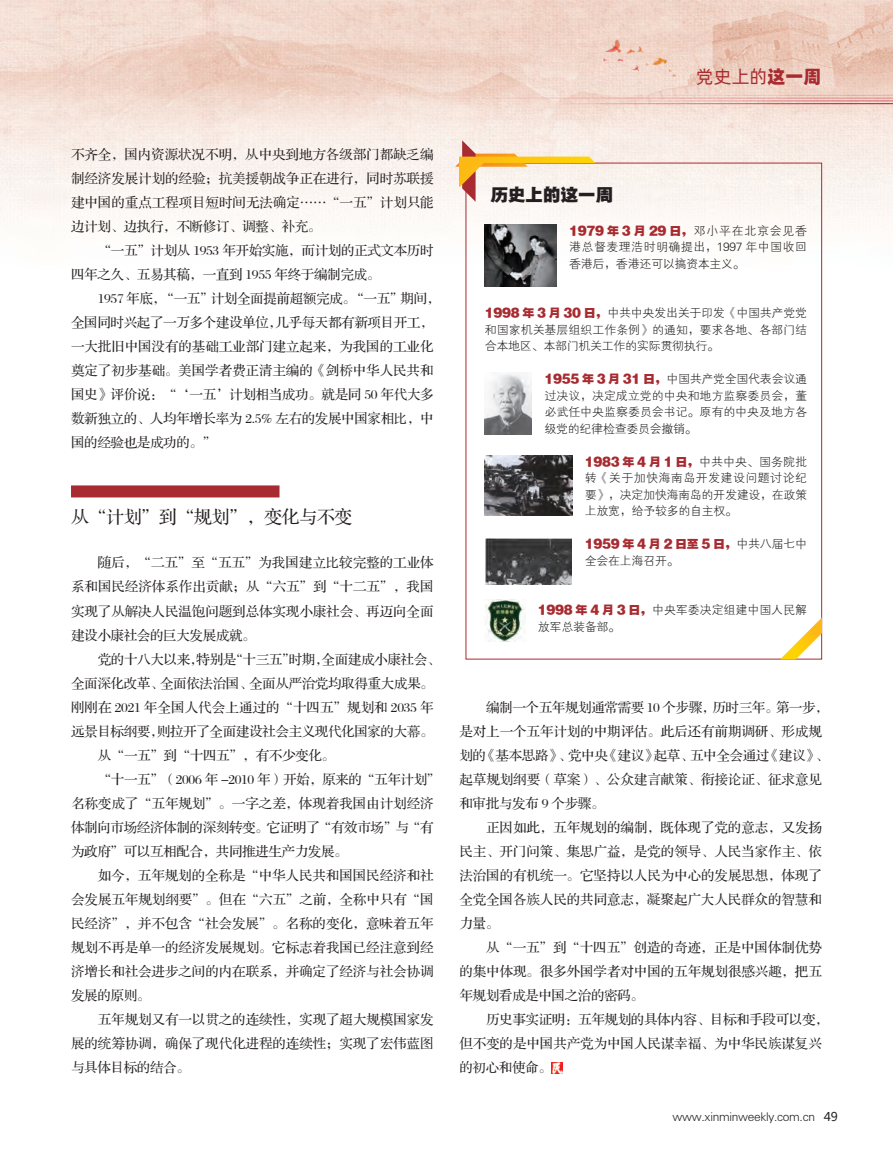
<style>
.page{position:relative;width:893px;height:1157px;background:#fff}
.page>*{position:absolute;margin:0;border:0;box-sizing:border-box;transform-origin:0 0}
.t1{font:18px "FZS3 K GBK1 0";letter-spacing:-.025em;color:#231f20}
.t2{font:18px "Alibaba Pu Hui Ti R";color:#a72b30}
.t3{font:18px "FZYDTHJW GB1 0";letter-spacing:-.025em;color:#231f20}
.t4{font:13.5px "FZS3 JW GB1 0";letter-spacing:-.005em;color:#231f20}
.t5{font:13.5px "FZS3 JW GB1 0";letter-spacing:-.025em;color:#231f20}
.t6{font:12px/16.5px "FZXH1 JW GB1 0";letter-spacing:-.02em;color:#231f20;text-align:justify}
.s1{font-family:"Alibaba Pu Hui Ti H"}
.s2{font-family:"FZYDTHJW GB1 0";color:#a72b30}
.s3{font-family:"Microsoft Ya Hei"}
</style>
<div class="page">
<img style="left:0;top:0;width:893px;height:660px">
<hr style="left:552px;top:100px;width:341px;height:1px;background:#c41324">
<hr style="left:335px;top:98px;width:558px;height:1px;background:#c41324">
<img style="left:596px;top:38px;width:82px;height:39px">
<hr style="left:476px;top:103px;width:417px;height:1px;background:#c41324">
<hr style="left:531px;top:95px;width:362px;height:1px;background:#c41324">
<div style="left:71px;top:485px;width:208px;height:12px;background:#a72b30"></div>
<svg style="left:551px;top:1062px;width:12px;height:11px"></svg>
<svg style="left:455px;top:140px;width:140px;height:62px"></svg>
<svg style="left:780px;top:617px;width:42px;height:42px"></svg>
<img style="left:485px;top:224px;width:71px;height:62px">
<img style="left:485px;top:372px;width:47px;height:62px">
<img style="left:485px;top:599px;width:40px;height:42px">
<img style="left:485px;top:455px;width:87px;height:60px">
<img style="left:486px;top:538px;width:85px;height:46px">
<p class="t4" style="left:71px;top:148px;width:364px">不齐全，国内资源状况不明，从中央到地方各级部门都缺乏编</p>
<p class="t4" style="left:71px;top:172px;width:364px">制经济发展计划的经验；抗美援朝战争正在进行，同时苏联援</p>
<p class="t4" style="left:71px;top:196px;width:364px">建中国的重点工程项目短时间无法确定……“一五”计划只能</p>
<p class="t5" style="left:71px;top:220px;width:252px">边计划、边执行，不断修订、调整、补充。</p>
<p class="t5" style="left:98px;top:244px;width:337px">“一五”计划从 1953 年开始实施，而计划的正式文本历时</p>
<p class="t5" style="left:71px;top:268px;width:311px">四年之久、五易其稿，一直到 1955 年终于编制完成。</p>
<p class="t5" style="left:98px;top:292px;width:344px">1957 年底，“一五”计划全面提前超额完成。“一五”期间，</p>
<p class="t5" style="left:71px;top:316px;width:364px">全国同时兴起了一万多个建设单位，几乎每天都有新项目开工，</p>
<p class="t4" style="left:71px;top:340px;width:364px">一大批旧中国没有的基础工业部门建立起来，为我国的工业化</p>
<p class="t4" style="left:71px;top:364px;width:364px">奠定了初步基础。美国学者费正清主编的《剑桥中华人民共和</p>
<p class="t5" style="left:71px;top:388px;width:364px">国史》评价说：“‘一五’计划相当成功。就是同 50 年代大多</p>
<p class="t5" style="left:71px;top:412px;width:364px">数新独立的、人均年增长率为 2.5% 左右的发展中国家相比，中</p>
<p class="t5" style="left:71px;top:436px;width:147px">国的经验也是成功的。”</p>
<p class="t1" style="left:71px;top:508px;width:283px">从“计划”到“规划”，变化与不变</p>
<p class="t4" style="left:98px;top:556px;width:337px">随后，“二五”至“五五”为我国建立比较完整的工业体</p>
<p class="t4" style="left:71px;top:580px;width:364px">系和国民经济体系作出贡献；从“六五”到“十二五”，我国</p>
<p class="t4" style="left:71px;top:604px;width:364px">实现了从解决人民温饱问题到总体实现小康社会、再迈向全面</p>
<p class="t5" style="left:71px;top:628px;width:186px">建设小康社会的巨大发展成就。</p>
<p class="t5" style="left:98px;top:652px;width:344px">党的十八大以来，特别是“十三五”时期，全面建成小康社会、</p>
<p class="t5" style="left:71px;top:676px;width:364px">全面深化改革、全面依法治国、全面从严治党均取得重大成果。</p>
<p class="t4" style="left:71px;top:700px;width:364px">刚刚在 2021 年全国人代会上通过的“十四五”规划和 2035 年</p>
<p class="t5" style="left:71px;top:724px;width:364px">远景目标纲要，则拉开了全面建设社会主义现代化国家的大幕。</p>
<p class="t5" style="left:98px;top:748px;width:239px">从“一五”到“十四五”，有不少变化。</p>
<p class="t5" style="left:98px;top:772px;width:344px">“十一五”（2006 年 -2010 年）开始，原来的“五年计划”</p>
<p class="t4" style="left:71px;top:796px;width:364px">名称变成了“五年规划”。一字之差，体现着我国由计划经济</p>
<p class="t5" style="left:71px;top:820px;width:364px">体制向市场经济体制的深刻转变。它证明了“有效市场”与“有</p>
<p class="t5" style="left:71px;top:844px;width:278px">为政府”可以互相配合，共同推进生产力发展。</p>
<p class="t4" style="left:98px;top:868px;width:337px">如今，五年规划的全称是“中华人民共和国国民经济和社</p>
<p class="t4" style="left:71px;top:892px;width:364px">会发展五年规划纲要”。但在“六五”之前，全称中只有“国</p>
<p class="t4" style="left:71px;top:916px;width:364px">民经济”，并不包含“社会发展”。名称的变化，意味着五年</p>
<p class="t4" style="left:71px;top:940px;width:364px">规划不再是单一的经济发展规划。它标志着我国已经注意到经</p>
<p class="t4" style="left:71px;top:964px;width:364px">济增长和社会进步之间的内在联系，并确定了经济与社会协调</p>
<p class="t4" style="left:71px;top:988px;width:81px">发展的原则。</p>
<p class="t4" style="left:98px;top:1012px;width:337px">五年规划又有一以贯之的连续性，实现了超大规模国家发</p>
<p class="t4" style="left:71px;top:1036px;width:364px">展的统筹协调，确保了现代化进程的连续性；实现了宏伟蓝图</p>
<p class="t5" style="left:71px;top:1060px;width:120px">与具体目标的结合。</p>
<h1 class="t2" style="left:696px;top:63px;width:127px">党史上的<span class="s1">这一周</span></h1>
<p class="t3" style="left:490px;top:185px;width:125px">历史上的这一周</p>
<p class="t6" style="left:569px;top:222px;width:239px"><span class="s2">1979 年 3 月 29 日，</span>邓小平在北京会见香港总督麦理浩时明确提出，1997 年中国收回香港后，香港还可以搞资本主义。</p>
<p class="t6" style="left:485px;top:305px;width:324px"><span class="s2">1998 年 3 月 30 日，</span>中共中央发出关于印发《中国共产党党和国家机关基层组织工作条例》的通知，要求各地、各部门结合本地区、本部门机关工作的实际贯彻执行。</p>
<p class="t6" style="left:544px;top:371px;width:264px"><span class="s2">1955 年 3 月 31 日，</span>中国共产党全国代表会议通过决议，决定成立党的中央和地方监察委员会，董必武任中央监察委员会书记。原有的中央及地方各级党的纪律检查委员会撤销。</p>
<p class="t6" style="left:585px;top:453px;width:224px"><span class="s2">1983 年 4 月 1 日，</span>中共中央、国务院批转《关于加快海南岛开发建设问题讨论纪要》，决定加快海南岛的开发建设，在政策上放宽，给予较多的自主权。</p>
<p class="t6" style="left:585px;top:536px;width:224px"><span class="s2">1959 年 4 月 2 日至 5 日，</span>中共八届七中全会在上海召开。</p>
<p class="t6" style="left:538px;top:602px;width:271px"><span class="s2">1998 年 4 月 3 日，</span>中央军委决定组建中国人民解放军总装备部。</p>
<p class="t5" style="left:486px;top:700px;width:344px">编制一个五年规划通常需要 10 个步骤，历时三年。第一步，</p>
<p class="t4" style="left:459px;top:724px;width:364px">是对上一个五年计划的中期评估。此后还有前期调研、形成规</p>
<p class="t5" style="left:459px;top:748px;width:371px">划的《基本思路》、党中央《建议》起草、五中全会通过《建议》、</p>
<p class="t4" style="left:459px;top:772px;width:364px">起草规划纲要（草案）、公众建言献策、衔接论证、征求意见</p>
<p class="t5" style="left:459px;top:796px;width:147px">和审批与发布 9 个步骤。</p>
<p class="t4" style="left:486px;top:820px;width:337px">正因如此，五年规划的编制，既体现了党的意志，又发扬</p>
<p class="t4" style="left:459px;top:844px;width:364px">民主、开门问策、集思广益，是党的领导、人民当家作主、依</p>
<p class="t4" style="left:459px;top:868px;width:364px">法治国的有机统一。它坚持以人民为中心的发展思想，体现了</p>
<p class="t4" style="left:459px;top:892px;width:364px">全党全国各族人民的共同意志，凝聚起广大人民群众的智慧和</p>
<p class="t4" style="left:459px;top:916px;width:41px">力量。</p>
<p class="t4" style="left:486px;top:940px;width:337px">从“一五”到“十四五”创造的奇迹，正是中国体制优势</p>
<p class="t4" style="left:459px;top:964px;width:364px">的集中体现。很多外国学者对中国的五年规划很感兴趣，把五</p>
<p class="t5" style="left:459px;top:988px;width:186px">年规划看成是中国之治的密码。</p>
<p class="t5" style="left:486px;top:1012px;width:344px">历史事实证明：五年规划的具体内容、目标和手段可以变，</p>
<p class="t4" style="left:459px;top:1036px;width:364px">但不变的是中国共产党为中国人民谋幸福、为中华民族谋复兴</p>
<p class="t4" style="left:459px;top:1060px;width:94px">的初心和使命。</p>
<p class="t6" style="left:673px;top:1108px;width:167px">www.xinminweekly.com.cn <span class="s3">49</span></p>
</div>
